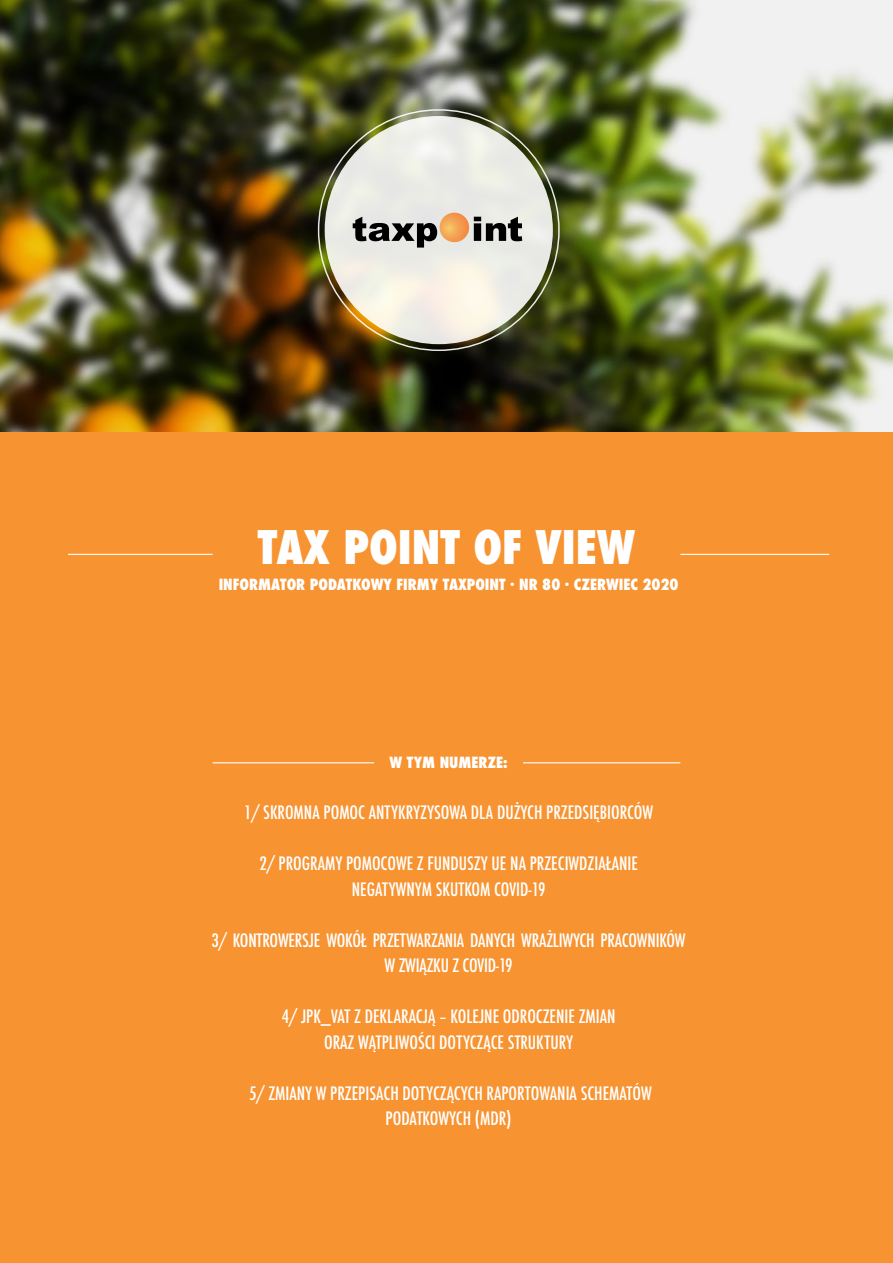
<style>
.page{position:relative;width:893px;height:1263px;background:#fff}
.page>*{position:absolute;margin:0;border:0;box-sizing:border-box;transform-origin:0 0}
.t1{font:800 condensed 45px "Futura";color:#fff}
.t2{font:500 condensed 18px/25.5px "Futura";color:#fff;text-align:center}
.t3{font:800 condensed 15px "Futura";color:#fff}
</style>
<div class="page">
<img style="left:0;top:0;width:893px;height:432px">
<div style="left:0;top:432px;width:893px;height:831px;background:#f79330"></div>
<img style="left:318px;top:109px;width:242px;height:242px">
<svg style="left:353px;top:213px;width:169px;height:35px;background:#a59c91"></svg>
<hr style="left:680px;top:554px;width:149px;height:1px;background:#fff">
<hr style="left:523px;top:762px;width:157px;height:1px;background:#fff">
<hr style="left:213px;top:762px;width:161px;height:1px;background:#fff">
<hr style="left:68px;top:554px;width:145px;height:1px;background:#fff">
<p class="t1" style="left:258px;top:517px;width:379px">TAX POINT OF VIEW</p>
<p class="t3" style="left:219px;top:574px;width:461px">INFORMATOR PODATKOWY FIRMY TAXPOINT · NR 80 · CZERWIEC 2020</p>
<p class="t3" style="left:389px;top:752px;width:120px">W TYM NUMERZE:</p>
<p class="t2" style="left:244px;top:800px;width:411px">1/ SKROMNA POMOC ANTYKRYZYSOWA DLA DUŻYCH PRZEDSIĘBIORCÓW</p>
<p class="t2" style="left:259px;top:851px;width:380px">2/ PROGRAMY POMOCOWE Z FUNDUSZY UE NA PRZECIWDZIAŁANIE</p>
<p class="t2" style="left:352px;top:876px;width:195px">NEGATYWNYM SKUTKOM COVID-19</p>
<p class="t2" style="left:212px;top:927px;width:476px">3/ KONTROWERSJE WOKÓŁ PRZETWARZANIA DANYCH WRAŻLIWYCH PRACOWNIKÓW<br>W ZWIĄZKU Z COVID-19</p>
<p class="t2" style="left:282px;top:1004px;width:335px">4/ JPK_VAT Z DEKLARACJĄ – KOLEJNE ODROCZENIE ZMIAN</p>
<p class="t2" style="left:324px;top:1029px;width:251px">ORAZ WĄTPLIWOŚCI DOTYCZĄCE STRUKTURY</p>
<p class="t2" style="left:249px;top:1080px;width:404px">5/ ZMIANY W PRZEPISACH DOTYCZĄCYCH RAPORTOWANIA SCHEMATÓW<br>PODATKOWYCH (MDR)</p>
</div>
